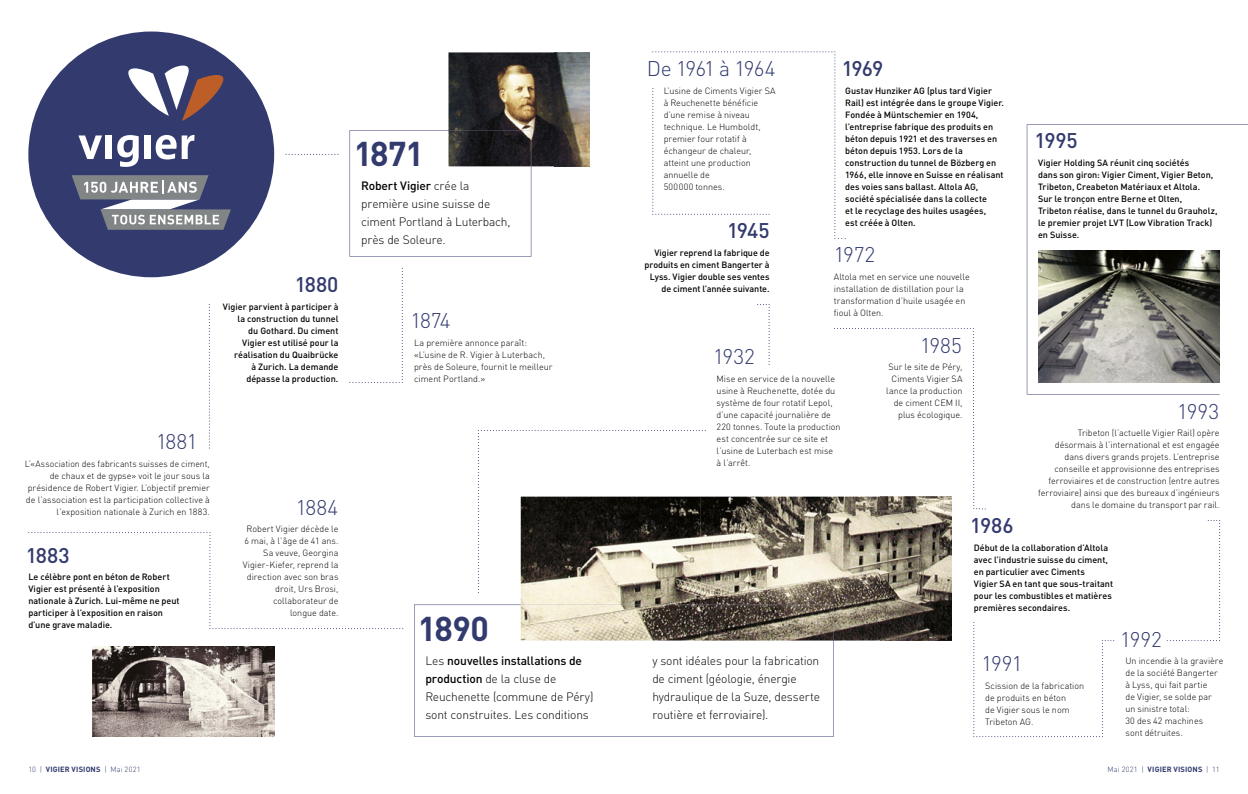
<style>
.page{position:relative;width:1248px;height:794px;background:#fff}
.page>*{position:absolute;margin:0;border:0;box-sizing:border-box;transform-origin:0 0}
.t1{font:700 34px "DIN Pro";letter-spacing:-.025em;color:#323a6e}
.t2{font:300 21px "DIN Pro";letter-spacing:-.025em;color:#323a6e}
.t3{font:500 21px "DIN Pro";letter-spacing:-.03em;color:#323a6e}
.t4{font:300 21px "DIN Pro";letter-spacing:-.045em;color:#323a6e}
.t5{font:300 12px/18px "DIN Pro";letter-spacing:-.015em;color:#000}
.t6{font:300 9px/12px "DIN Pro";color:#000}
.t7{font:500 9px/12px "DIN Pro";color:#000}
.t8{font:700 7.5px "DIN Pro";letter-spacing:.02em;color:#323a6e}
.s1{font-weight:500}
.s2{font-weight:300}
</style>
<div class="page">
<div style="left:28px;top:32px;width:246px;height:245px;background:#323a6e;border-radius:50%"></div>
<svg style="left:78px;top:135px;width:24px;height:24px"></svg>
<div style="left:106px;top:135px;width:6px;height:24px;background:#fff"></div>
<div style="left:145px;top:135px;width:6px;height:24px;background:#fff"></div>
<svg style="left:182px;top:135px;width:12px;height:24px"></svg>
<svg style="left:117px;top:135px;width:22px;height:32px"></svg>
<svg style="left:156px;top:135px;width:20px;height:24px"></svg>
<svg style="left:128px;top:66px;width:95px;height:55px"></svg>
<svg style="left:72px;top:175px;width:159px;height:55px"></svg>
<svg style="left:285px;top:154px;width:53px;height:1px"></svg>
<svg style="left:349px;top:268px;width:54px;height:115px"></svg>
<svg style="left:349px;top:130px;width:182px;height:127px"></svg>
<img style="left:448px;top:52px;width:141px;height:114px">
<img style="left:448px;top:130px;width:83px;height:36px">
<svg style="left:209px;top:304px;width:1px;height:144px"></svg>
<svg style="left:28px;top:532px;width:375px;height:97px"></svg>
<svg style="left:414px;top:604px;width:419px;height:132px"></svg>
<svg style="left:478px;top:430px;width:227px;height:163px"></svg>
<svg style="left:757px;top:304px;width:12px;height:61px"></svg>
<svg style="left:652px;top:51px;width:193px;height:188px"></svg>
<svg style="left:834px;top:328px;width:151px;height:181px"></svg>
<svg style="left:973px;top:622px;width:141px;height:115px"></svg>
<svg style="left:1166px;top:520px;width:52px;height:121px"></svg>
<svg style="left:1026px;top:124px;width:221px;height:270px"></svg>
<img style="left:520px;top:496px;width:431px;height:144px">
<img style="left:520px;top:604px;width:313px;height:36px">
<img style="left:93px;top:646px;width:181px;height:90px">
<img style="left:1037px;top:250px;width:182px;height:132px">
<h2 class="t3" style="left:295px;top:270px;width:45px">1880</h2>
<p class="t7" style="left:223px;top:301px;width:117px;text-align:right">Vigier parvient à participer à la construction du tunnel<br>du Gothard. Du ciment<br>Vigier est utilisé pour la réalisation du Quaibrücke<br>à Zurich. La demande dépasse la production.</p>
<h2 class="t2" style="left:156px;top:427px;width:43px">1881</h2>
<p class="t6" style="left:25px;top:457px;width:186px;text-align:right">L’«Association des fabricants suisses de ciment, de chaux et de gypse» voit le jour sous la présidence de Robert Vigier. L’objectif premier de l’association est la participation collective à l’exposition nationale à Zurich en 1883.</p>
<h2 class="t3" style="left:26px;top:541px;width:45px">1883</h2>
<p class="t7" style="left:28px;top:571px;width:153px">Le célèbre pont en béton de Robert<br>Vigier est présenté à l’exposition nationale à Zurich. Lui-même ne peut participer à l’exposition en raison d’une grave maladie.</p>
<h2 class="t2" style="left:296px;top:493px;width:44px">1884</h2>
<p class="t6" style="left:243px;top:523px;width:97px;text-align:right">Robert Vigier décède le<br>6 mai, à l’âge de 41 ans.<br>Sa veuve, Georgina<br>Vigier-Kiefer, reprend la direction avec son bras droit, Urs Brosi, collaborateur de<br>longue date.</p>
<h1 class="t1" style="left:353px;top:131px;width:72px">1871</h1>
<h3 class="t5" style="left:361px;top:177px;width:151px"><span class="s1">Robert Vigier</span> crée la première usine suisse de ciment Portland à Luterbach, près de Soleure.</h3>
<h2 class="t2" style="left:410px;top:306px;width:42px">1874</h2>
<p class="t6" style="left:414px;top:337px;width:140px">La première annonce paraît: «L’usine de R. Vigier à Luterbach, près de Soleure, fournit le meilleur ciment Portland.»</p>
<h2 class="t4" style="left:647px;top:55px;width:130px">De 1961 à 1964</h2>
<h2 class="t3" style="left:841px;top:54px;width:43px">1969</h2>
<p class="t6" style="left:663px;top:85px;width:113px">L’usine de Ciments Vigier SA à Reuchenette bénéficie d’une remise à niveau technique. Le Humboldt, premier four rotatif à échangeur de chaleur, atteint une production annuelle de<br>500 000 tonnes.</p>
<h2 class="t3" style="left:727px;top:217px;width:44px">1945</h2>
<p class="t7" style="left:845px;top:85px;width:160px">Gustav Hunziker AG (plus tard Vigier Rail) est intégrée dans le groupe Vigier.<br>Fondée à Müntschemier en 1904, l’entreprise fabrique des produits en béton depuis 1921 et des traverses en béton depuis 1953. Lors de la construction du tunnel de Bözberg en 1966, elle innove en Suisse en réalisant des voies sans ballast. Altola AG, société spécialisée dans la collecte<br>et le recyclage des huiles usagées,<br>est créée à Olten.</p>
<p class="t7" style="left:644px;top:247px;width:127px;text-align:right">Vigier reprend la fabrique de produits en ciment Bangerter à<br>Lyss. Vigier double ses ventes de ciment l’année suivante.</p>
<h2 class="t2" style="left:833px;top:241px;width:43px">1972</h2>
<p class="t6" style="left:833px;top:271px;width:137px">Altola met en service une nouvelle installation de distillation pour la transformation d’huile usagée en fioul à Olten.</p>
<h2 class="t2" style="left:713px;top:343px;width:43px">1932</h2>
<p class="t6" style="left:716px;top:373px;width:125px">Mise en service de la nouvelle usine à Reuchenette, dotée du système de four rotatif Lepol, d’une capacité journalière de<br>220 tonnes. Toute la production est concentrée sur ce site et l’usine de Luterbach est mise<br>à l’arrêt.</p>
<h2 class="t2" style="left:920px;top:331px;width:43px">1985</h2>
<p class="t6" style="left:886px;top:361px;width:78px;text-align:right">Sur le site de Péry,<br>Ciments Vigier SA lance la production de ciment CEM II, plus écologique.</p>
<h2 class="t3" style="left:970px;top:511px;width:45px">1986</h2>
<h2 class="t3" style="left:1034px;top:126px;width:44px">1995</h2>
<p class="t7" style="left:1037px;top:157px;width:181px">Vigier Holding SA réunit cinq sociétés<br>dans son giron: Vigier Ciment, Vigier Beton, Tribeton, Creabeton Matériaux et Altola.<br>Sur le tronçon entre Berne et Olten, Tribeton réalise, dans le tunnel du Grauholz, le premier projet LVT (Low Vibration Track) en Suisse.</p>
<h2 class="t2" style="left:1177px;top:397px;width:43px">1993</h2>
<p class="t6" style="left:1038px;top:427px;width:183px;text-align:right">Tribeton (l’actuelle Vigier Rail) opère désormais à l’international et est engagée dans divers grands projets. L’entreprise conseille et approvisionne des entreprises ferroviaires et de construction (entre autres ferroviaire) ainsi que des bureaux d’ingénieurs dans le domaine du transport par rail.</p>
<p class="t7" style="left:973px;top:541px;width:141px">Début de la collaboration d’Altola avec l’industrie suisse du ciment, en particulier avec Ciments<br>Vigier SA en tant que sous-traitant pour les combustibles et matières premières secondaires.</p>
<h1 class="t1" style="left:418px;top:605px;width:72px">1890</h1>
<h3 class="t5" style="left:425px;top:651px;width:169px">Les <span class="s1">nouvelles installations de production</span> de la cluse de<br>Reuchenette (commune de Péry) sont construites. Les conditions</h3>
<h3 class="t5" style="left:652px;top:651px;width:169px">y sont idéales pour la fabrication de ciment (géologie, énergie hydraulique de la Suze, desserte routière et ferroviaire).</h3>
<h2 class="t2" style="left:981px;top:648px;width:43px">1991</h2>
<p class="t6" style="left:985px;top:679px;width:101px">Scission de la fabrication de produits en béton<br>de Vigier sous le nom<br>Tribeton AG.</p>
<h2 class="t2" style="left:1120px;top:625px;width:43px">1992</h2>
<p class="t6" style="left:1125px;top:655px;width:99px">Un incendie à la gravière de la société Bangerter à Lyss, qui fait partie<br>de Vigier, se solde par un sinistre total:<br>30 des 42 machines<br>sont détruites.</p>
<p class="t8" style="left:28px;top:764px;width:114px"><span class="s2">10 |</span> VIGIER VISIONS <span class="s2">| Mai 2021</span></p>
<p class="t8" style="left:1107px;top:764px;width:113px"><span class="s2">Mai 2021 |</span> VIGIER VISIONS <span class="s2">| 11</span></p>
</div>
